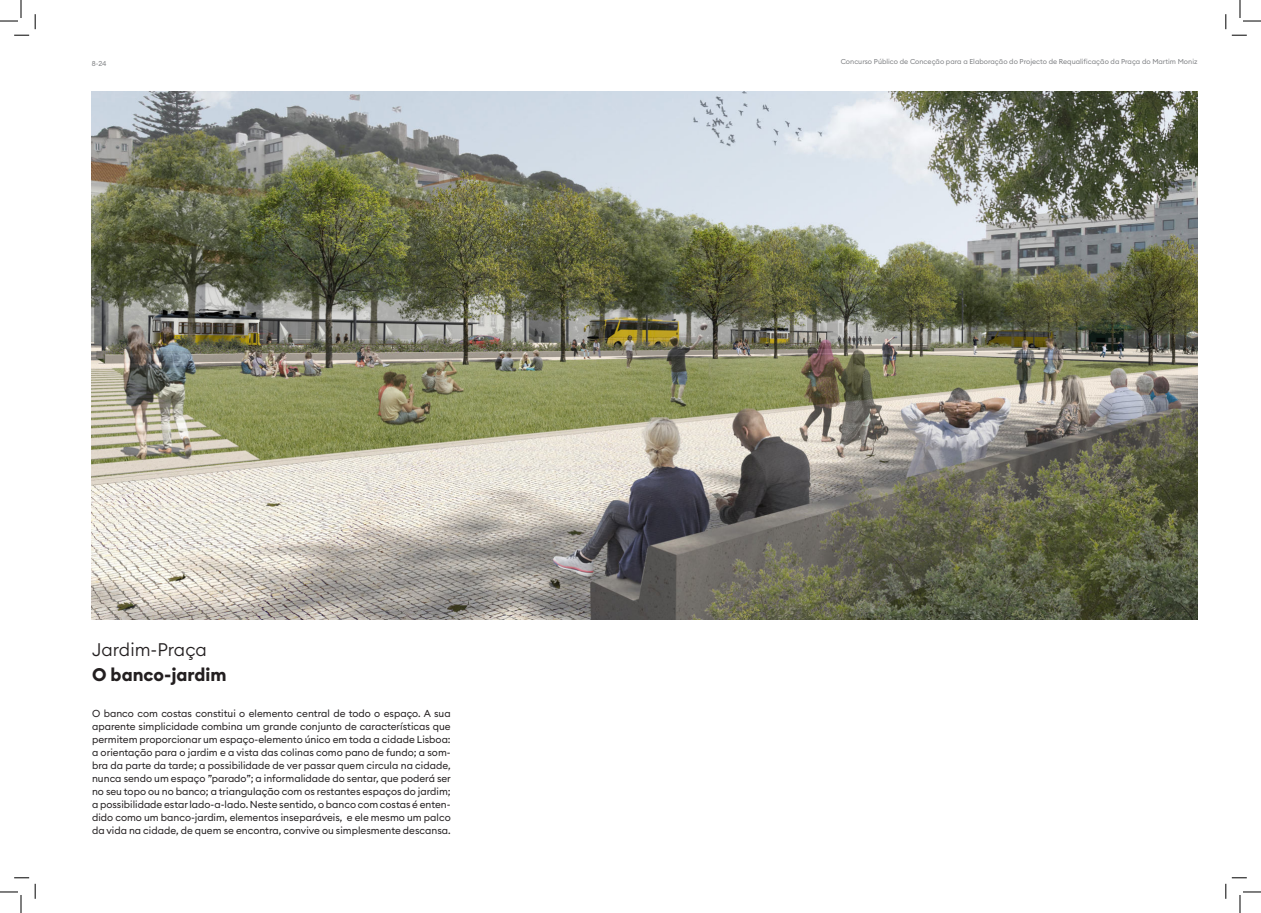
<style>
.page{position:relative;width:1261px;height:913px;background:#fff}
.page>*{position:absolute;margin:0;border:0;box-sizing:border-box;transform-origin:0 0}
.t1{font:700 18px "Euclid Circular B";color:#231f20}
.t2{font:300 18px "Euclid Circular B";color:#231f20}
.t3{font:10px/13px "Euclid Circular B";color:#231f20;text-align:justify}
.t4{font:7px "Euclid Circular B";color:#808285}
</style>
<div class="page">
<img style="left:92px;top:92px;width:1105px;height:527px">
<svg style="left:14px;top:35px;width:15px;height:1px"></svg>
<svg style="left:1232px;top:35px;width:15px;height:1px"></svg>
<svg style="left:14px;top:877px;width:15px;height:1px"></svg>
<svg style="left:35px;top:14px;width:1px;height:15px"></svg>
<svg style="left:35px;top:883px;width:1px;height:15px"></svg>
<svg style="left:1225px;top:14px;width:2px;height:15px"></svg>
<svg style="left:0;top:0;width:22px;height:22px"></svg>
<svg style="left:0;top:891px;width:22px;height:21px"></svg>
<svg style="left:1239px;top:0;width:22px;height:22px"></svg>
<svg style="left:1225px;top:877px;width:36px;height:35px"></svg>
<p class="t4" style="left:92px;top:61px;width:16px">8-24</p>
<p class="t4" style="left:841px;top:57px;width:358px">Concurso Público de Conceção para a Elaboração do Projecto de Requalificação da Praça do Martim Moniz</p>
<h1 class="t2" style="left:92px;top:638px;width:116px">Jardim-Praça</h1>
<h1 class="t1" style="left:92px;top:667px;width:136px">O banco-jardim</h1>
<p class="t3" style="left:92px;top:706px;width:360px">O banco com costas constitui o elemento central de todo o espaço. A sua aparente simplicidade combina um grande conjunto de características que permitem proporcionar um espaço-elemento único em toda a cidade Lisboa: a orientação para o jardim e a vista das colinas como pano de fundo; a som&shy;bra da parte da tarde; a possibilidade de ver passar quem circula na cidade, nunca sendo um espaço ”parado”; a informalidade do sentar, que poderá ser no seu topo ou no banco; a triangulação com os restantes espaços do jardim; a possibilidade estar lado-a-lado. Neste sentido, o banco com costas é enten&shy;dido como um banco-jardim, elementos inseparáveis, e ele mesmo um palco da vida na cidade, de quem se encontra, convive ou simplesmente descansa.</p>
</div>
